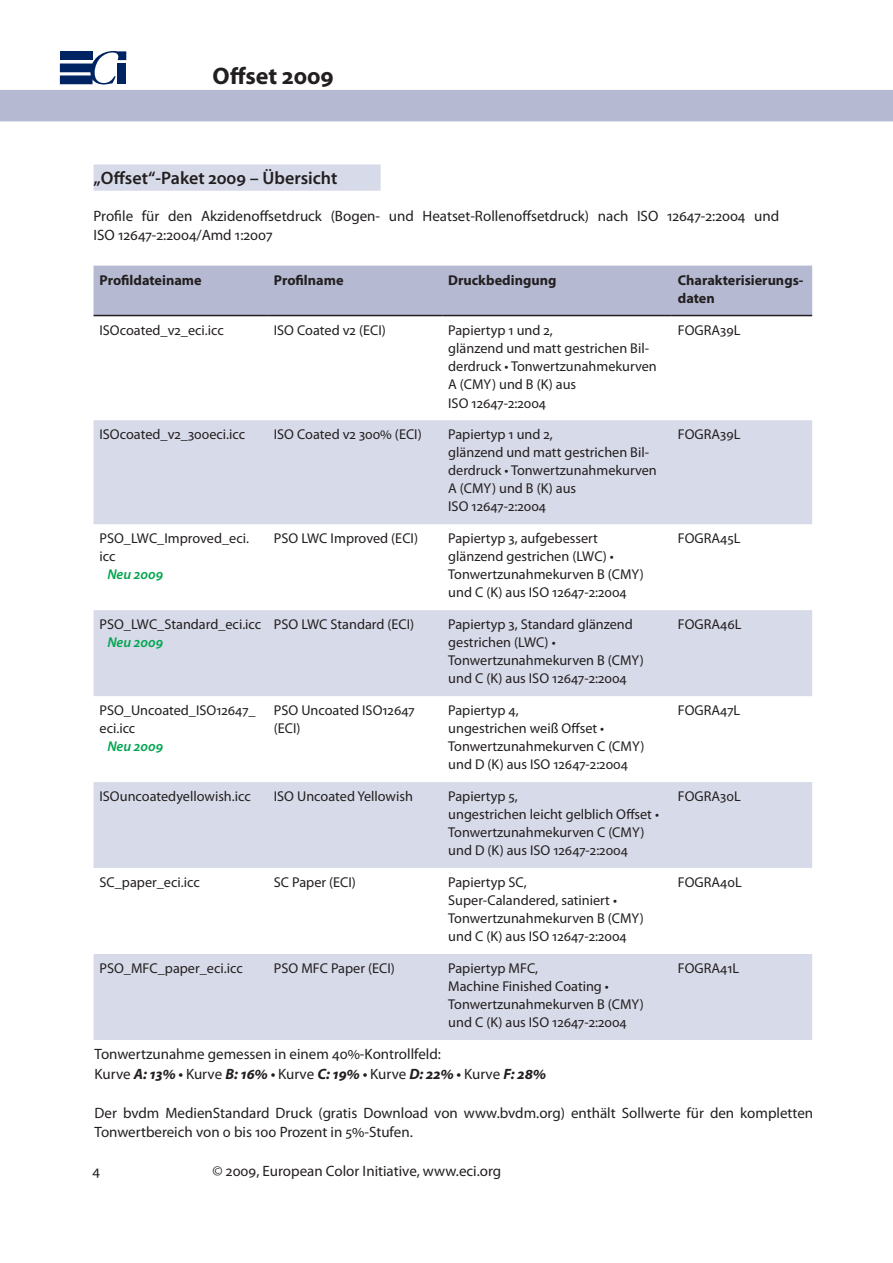
<style>
.page{position:relative;width:893px;height:1263px;background:#fff}
.page>*{position:absolute;margin:0;border:0;box-sizing:border-box;transform-origin:0 0}
.t1{font:700 24px "Myriad Pro";color:#231f20}
.t2{font:600 18px "Myriad Pro";color:#231f20}
.CT_short_doc{font:15px/19.5px "Myriad Pro";color:#231f20}
.Table{font:14.25px/18px "Myriad Pro";color:#231f20}
.Table_-_Header{font:700 14.25px/18px "Myriad Pro";color:#231f20}
.Table-2{font:italic 600 14.25px "Myriad Pro";color:#00a54f}
.s1{font-weight:600;font-style:italic;color:#00a54f}
.s2{font-weight:700;font-style:italic}
.s3{font-weight:600;font-style:italic}
</style>
<div class="page">
<div style="left:0;top:90px;width:893px;height:31px;background:#b5b9d2"></div>
<svg style="left:60px;top:51px;width:66px;height:34px"></svg>
<div style="left:94px;top:164px;width:287px;height:27px;background:#d7dae8"></div>
<div style="left:94px;top:266px;width:718px;height:49px;background:#b5b9d2"></div>
<svg style="left:94px;top:420px;width:718px;height:620px;fill:#d7dae8"></svg>
<hr style="left:94px;top:315px;width:174px;height:1px;background:#231f20">
<hr style="left:268px;top:315px;width:174px;height:1px;background:#231f20">
<hr style="left:442px;top:315px;width:230px;height:1px;background:#231f20">
<hr style="left:672px;top:315px;width:140px;height:1px;background:#231f20">
<h1 class="t1" style="left:213px;top:60px;width:123px">Offset 2009</h1>
<h1 class="t2" style="left:94px;top:166px;width:245px">„Offset“-Paket 2009 – Übersicht</h1>
<p class="CT_short_doc" style="left:94px;top:206px;width:687px">Profile für den Akzidenoffsetdruck (Bogen- und Heatset-Rollenoffsetdruck) nach ISO 12647-2:2004 und<br>ISO 12647-2:2004/Amd 1:2007</p>
<p class="Table_-_Header" style="left:100px;top:270px;width:104px">Profildateiname</p>
<p class="Table_-_Header" style="left:274px;top:270px;width:71px">Profilname</p>
<p class="Table_-_Header" style="left:448px;top:270px;width:110px">Druckbedingung</p>
<p class="Table_-_Header" style="left:678px;top:270px;width:127px">Charakterisierungs&shy;daten</p>
<p class="Table" style="left:100px;top:321px;width:126px">ISOcoated_v2_eci.icc</p>
<p class="Table" style="left:274px;top:321px;width:113px">ISO Coated v2 (ECI)</p>
<p class="Table" style="left:448px;top:321px;width:210px">Papiertyp 1 und 2,<br>glänzend und matt gestrichen Bil&shy;derdruck • Tonwertzunahmekurven<br>A (CMY) und B (K) aus<br>ISO 12647-2:2004</p>
<p class="Table" style="left:678px;top:321px;width:64px">FOGRA39L</p>
<p class="Table" style="left:100px;top:425px;width:147px">ISOcoated_v2_300eci.icc</p>
<p class="Table" style="left:274px;top:425px;width:149px">ISO Coated v2 300% (ECI)</p>
<p class="Table" style="left:448px;top:425px;width:210px">Papiertyp 1 und 2,<br>glänzend und matt gestrichen Bil&shy;derdruck • Tonwertzunahmekurven<br>A (CMY) und B (K) aus<br>ISO 12647-2:2004</p>
<p class="Table" style="left:678px;top:425px;width:64px">FOGRA39L</p>
<p class="Table" style="left:100px;top:529px;width:151px">PSO_LWC_Improved_eci.</p>
<p class="Table" style="left:100px;top:547px;width:18px">icc</p>
<p class="Table-2" style="left:107px;top:565px;width:57px">Neu 2009</p>
<p class="Table" style="left:274px;top:529px;width:146px">PSO LWC Improved (ECI)</p>
<p class="Table" style="left:448px;top:529px;width:197px">Papiertyp 3, aufgebessert glänzend gestrichen (LWC) •<br>Tonwertzunahmekurven B (CMY) und C (K) aus ISO 12647-2:2004</p>
<p class="Table" style="left:678px;top:529px;width:64px">FOGRA45L</p>
<p class="Table" style="left:107px;top:615px;width:155px;text-indent:-8px">PSO_LWC_Standard_eci.icc<br><span class="s1">Neu 2009</span></p>
<p class="Table" style="left:274px;top:615px;width:142px">PSO LWC Standard (ECI)</p>
<p class="Table" style="left:448px;top:615px;width:197px">Papiertyp 3, Standard glänzend gestrichen (LWC) •<br>Tonwertzunahmekurven B (CMY) und C (K) aus ISO 12647-2:2004</p>
<p class="Table" style="left:678px;top:615px;width:65px">FOGRA46L</p>
<p class="Table" style="left:100px;top:701px;width:158px">PSO_Uncoated_ISO12647_</p>
<p class="Table" style="left:100px;top:719px;width:37px">eci.icc</p>
<p class="Table-2" style="left:107px;top:737px;width:57px">Neu 2009</p>
<p class="Table" style="left:274px;top:701px;width:142px">PSO Uncoated ISO12647 (ECI)</p>
<p class="Table" style="left:448px;top:701px;width:198px">Papiertyp 4,<br>ungestrichen weiß Offset •<br>Tonwertzunahmekurven C (CMY) und D (K) aus ISO 12647-2:2004</p>
<p class="Table" style="left:678px;top:701px;width:64px">FOGRA47L</p>
<p class="Table" style="left:100px;top:787px;width:153px">ISOuncoatedyellowish.icc</p>
<p class="Table" style="left:274px;top:787px;width:141px">ISO Uncoated Yellowish</p>
<p class="Table" style="left:448px;top:787px;width:212px">Papiertyp 5,<br>ungestrichen leicht gelblich Offset •<br>Tonwertzunahmekurven C (CMY) und D (K) aus ISO 12647-2:2004</p>
<p class="Table" style="left:678px;top:787px;width:64px">FOGRA30L</p>
<p class="Table" style="left:100px;top:873px;width:102px">SC_paper_eci.icc</p>
<p class="Table" style="left:274px;top:873px;width:84px">SC Paper (ECI)</p>
<p class="Table" style="left:448px;top:873px;width:197px">Papiertyp SC,<br>Super-Calandered, satiniert •<br>Tonwertzunahmekurven B (CMY) und C (K) aus ISO 12647-2:2004</p>
<p class="Table" style="left:678px;top:873px;width:65px">FOGRA40L</p>
<p class="Table" style="left:100px;top:959px;width:145px">PSO_MFC_paper_eci.icc</p>
<p class="Table" style="left:274px;top:959px;width:122px">PSO MFC Paper (ECI)</p>
<p class="Table" style="left:448px;top:959px;width:197px">Papiertyp MFC,<br>Machine Finished Coating •<br>Tonwertzunahmekurven B (CMY) und C (K) aus ISO 12647-2:2004</p>
<p class="Table" style="left:678px;top:959px;width:63px">FOGRA41L</p>
<p class="CT_short_doc" style="left:95px;top:1044px;width:453px">Tonwertzunahme gemessen in einem 40%-Kontrollfeld:<br>Kurve <span class="s2">A: 13%</span> <span class="s3">•</span> Kurve <span class="s2">B: 16%</span> <span class="s3">•</span> Kurve <span class="s2">C: 19%</span> <span class="s3">•</span> Kurve <span class="s2">D: 22%</span> <span class="s3">•</span> Kurve <span class="s2">F: 28%</span></p>
<p class="CT_short_doc" style="left:95px;top:1103px;width:720px">Der bvdm MedienStandard Druck (gratis Download von www.bvdm.org) enthält Sollwerte für den kompletten<br>Tonwertbereich von 0 bis 100 Prozent in 5%-Stufen.</p>
<p class="CT_short_doc" style="left:92px;top:1161px;width:9px">4</p>
<p class="CT_short_doc" style="left:213px;top:1161px;width:290px">© 2009, European Color Initiative, www.eci.org</p>
</div>
